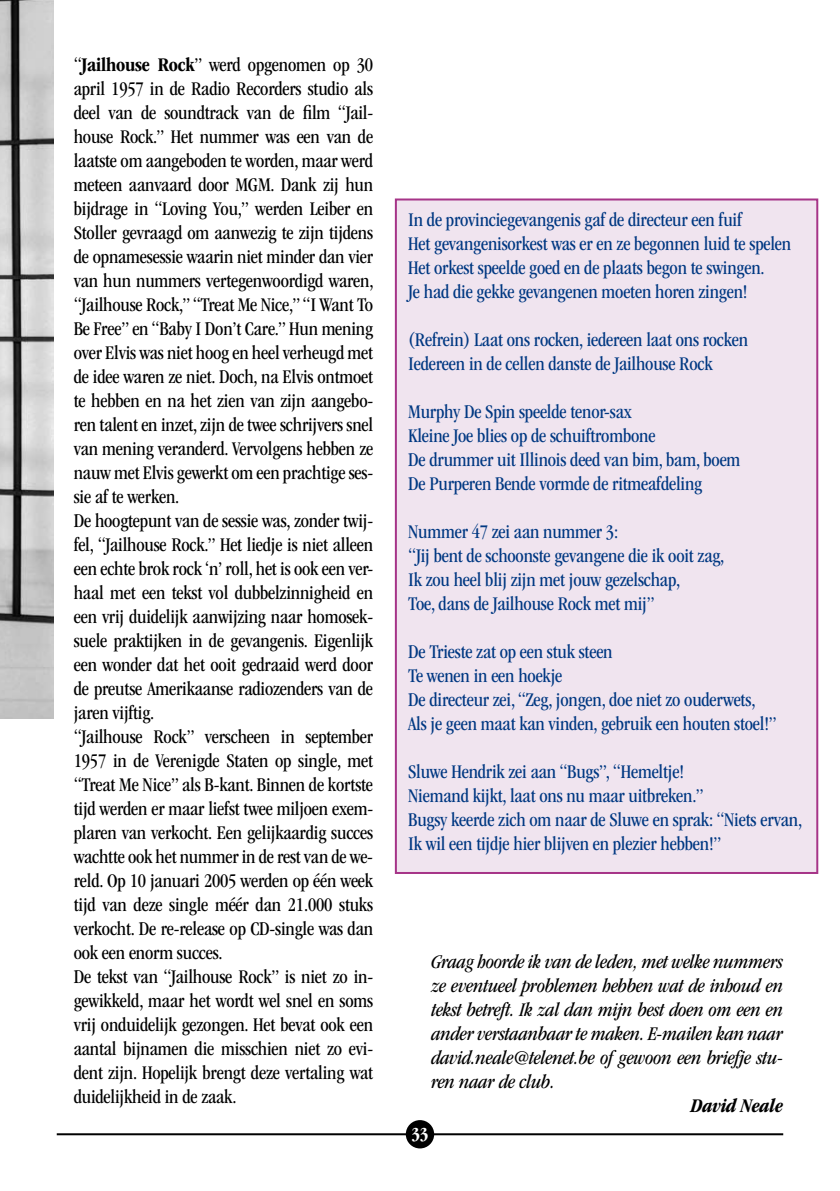
<style>
.page{position:relative;width:840px;height:1191px;background:#fff}
.page>*{position:absolute;margin:0;border:0;box-sizing:border-box;transform-origin:0 0}
.t1{font:condensed 20px/24px "ITC Garamond Std";letter-spacing:-.01em;color:#000}
.t2{font:condensed 20px/24px "ITC Garamond Std";letter-spacing:-.01em;color:#003882}
.t3{font:italic condensed 20px/24px "ITC Garamond Std";letter-spacing:-.01em;color:#000;text-align:justify}
.t4{font:italic 700 condensed 20px "ITC Garamond Std";letter-spacing:-.01em;color:#000}
.t5{font:700 condensed 19px "ITC Garamond Std";color:#fff}
.s1{font-weight:700}
</style>
<div class="page">
<hr style="left:57px;top:1133px;width:725px;height:2px;background:#000">
<div style="left:405px;top:1120px;width:29px;height:28px;background:#000;border-radius:50%"></div>
<img style="left:0;top:0;width:54px;height:718px">
<div style="left:395px;top:199px;width:421px;height:674px;background:#f0e4ef"></div>
<div style="left:394px;top:198px;width:423px;height:676px;border:2px solid #a63488"></div>
<p class="t1" style="left:74px;top:53px;width:301px">“<span class="s1">Jailhouse Rock</span>” werd opgenomen op 30 april 1957 in de Radio Recorders studio als deel van de soundtrack van de film “Jail&shy;house Rock.” Het nummer was een van de laatste om aangeboden te worden, maar werd meteen aanvaard door MGM. Dank zij hun bijdrage in “Loving You,” werden Leiber en Stoller gevraagd om aanwezig te zijn tijdens de opnamesessie waarin niet minder dan vier van hun nummers vertegenwoordigd waren, “Jailhouse Rock,” “Treat Me Nice,” “I Want To Be Free” en “Baby I Don’t Care.” Hun mening over Elvis was niet hoog en heel verheugd met de idee waren ze niet. Doch, na Elvis ontmoet te hebben en na het zien van zijn aangebo&shy;ren talent en inzet, zijn de twee schrijvers snel van mening veranderd. Vervolgens hebben ze nauw met Elvis gewerkt om een prachtige ses&shy;sie af te werken.<br>De hoogtepunt van de sessie was, zonder twij&shy;fel, “Jailhouse Rock.” Het liedje is niet alleen een echte brok rock ‘n’ roll, het is ook een ver&shy;haal met een tekst vol dubbelzinnigheid en een vrij duidelijk aanwijzing naar homosek&shy;suele praktijken in de gevangenis. Eigenlijk een wonder dat het ooit gedraaid werd door de preutse Amerikaanse radiozenders van de jaren vijftig.<br>“Jailhouse Rock” verscheen in september 1957 in de Verenigde Staten op single, met “Treat Me Nice” als B-kant. Binnen de kortste tijd werden er maar liefst twee miljoen exem&shy;plaren van verkocht. Een gelijkaardig succes wachtte ook het nummer in de rest van de we&shy;reld. Op 10 januari 2005 werden op één week tijd van deze single méér dan 21.000 stuks verkocht. De re-release op CD-single was dan ook een enorm succes.<br>De tekst van “Jailhouse Rock” is niet zo in&shy;gewikkeld, maar het wordt wel snel en soms vrij onduidelijk gezongen. Het bevat ook een aantal bijnamen die misschien niet zo evi&shy;dent zijn. Hopelijk brengt deze vertaling wat duidelijkheid in de zaak.</p>
<p class="t2" style="left:408px;top:208px;width:384px">In de provinciegevangenis gaf de directeur een fuif<br>Het gevangenisorkest was er en ze begonnen luid te spelen Het orkest speelde goed en de plaats begon te swingen.<br>Je had die gekke gevangenen moeten horen zingen!</p>
<p class="t2" style="left:408px;top:328px;width:341px">(Refrein) Laat ons rocken, iedereen laat ons rocken<br>Iedereen in de cellen danste de Jailhouse Rock</p>
<p class="t2" style="left:408px;top:400px;width:333px">Murphy De Spin speelde tenor-sax<br>Kleine Joe blies op de schuiftrombone<br>De drummer uit Illinois deed van bim, bam, boem De Purperen Bende vormde de ritmeafdeling</p>
<p class="t2" style="left:408px;top:520px;width:317px">Nummer 47 zei aan nummer 3:<br>“Jij bent de schoonste gevangene die ik ooit zag, Ik zou heel blij zijn met jouw gezelschap,<br>Toe, dans de Jailhouse Rock met mij”</p>
<p class="t2" style="left:408px;top:640px;width:370px">De Trieste zat op een stuk steen<br>Te wenen in een hoekje<br>De directeur zei, “Zeg, jongen, doe niet zo ouderwets, Als je geen maat kan vinden, gebruik een houten stoel!”</p>
<p class="t2" style="left:408px;top:760px;width:395px">Sluwe Hendrik zei aan “Bugs”, “Hemeltje!<br>Niemand kijkt, laat ons nu maar uitbreken.”<br>Bugsy keerde zich om naar de Sluwe en sprak: “Niets ervan, Ik wil een tijdje hier blijven en plezier hebben!”</p>
<p class="t3" style="left:431px;top:950px;width:353px">Graag hoorde ik van de leden, met welke nummers ze eventueel problemen hebben wat de inhoud en tekst betreft. Ik zal dan mijn best doen om een en ander verstaanbaar te maken. E-mailen kan naar david.neale@telenet.be of gewoon een briefje stu&shy;ren naar de club.</p>
<p class="t4" style="left:690px;top:1094px;width:94px">David Neale</p>
<p class="t5" style="left:411px;top:1123px;width:19px">33</p>
</div>
